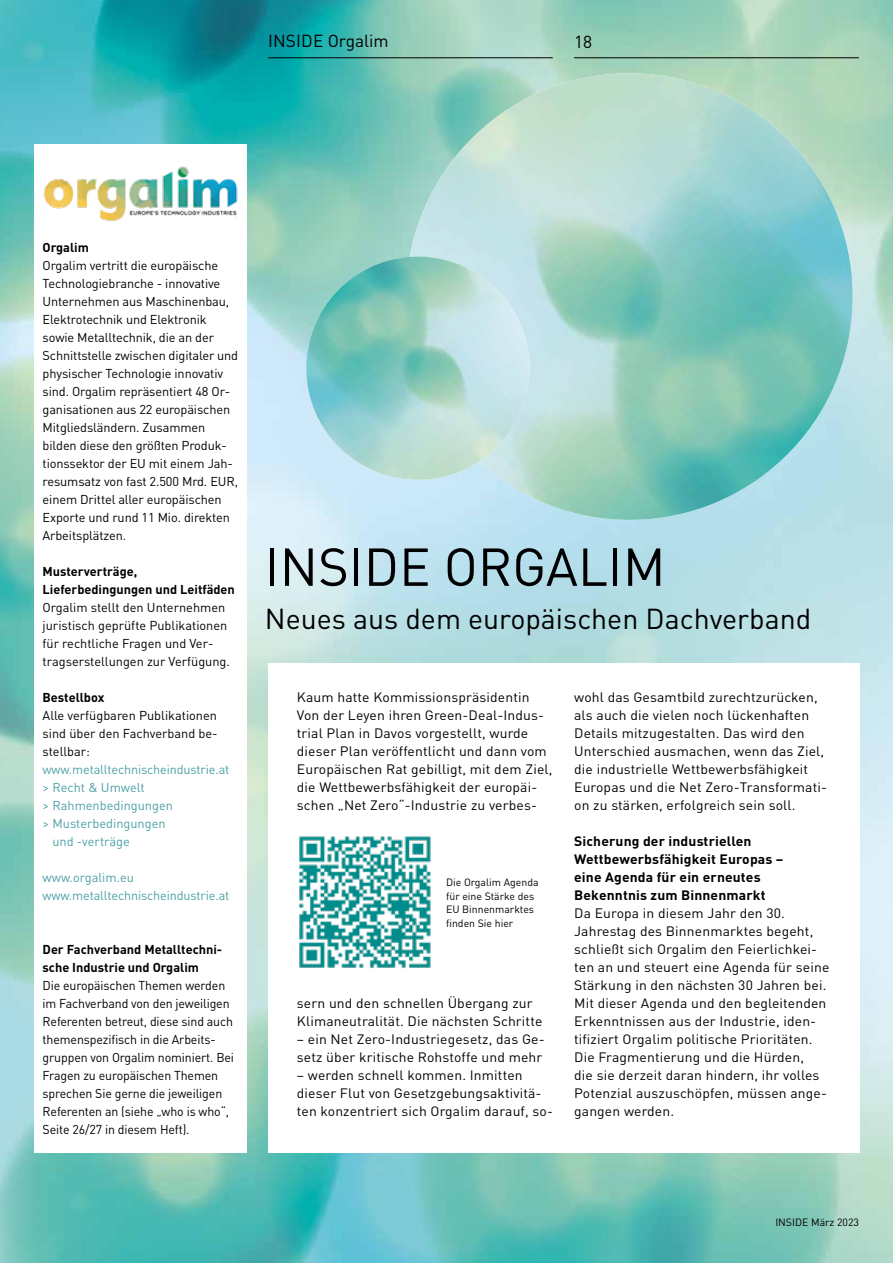
<style>
.page{position:relative;width:893px;height:1263px;background:#fff}
.page>*{position:absolute;margin:0;border:0;box-sizing:border-box;transform-origin:0 0}
.t1{font:52.5px "DIN Pro";color:#000}
.t2{font:28.5px "DIN Pro";color:#000}
.t3{font:17.25px "DIN Pro";color:#000}
.t4{font:13.5px/18px "DIN Pro";letter-spacing:.01em;color:#000}
.t5{font:700 13.5px/18px "DIN";letter-spacing:.01em;color:#000}
.t6{font:12.75px/18px "DIN Pro";letter-spacing:-.01em;color:#000}
.t7{font:12.75px/18px "DIN Pro";letter-spacing:-.01em;color:#4ca0a7}
.t8{font:700 12.75px/18px "DIN Pro";color:#000}
.t9{font:10.5px/13.5px "DIN Pro";color:#000}
</style>
<div class="page">
<img style="left:0;top:0;width:893px;height:1263px">
<svg style="left:376px;top:43px;width:507px;height:30px;background:#a4d2bb"></svg>
<img style="left:376px;top:73px;width:507px;height:477px">
<svg style="left:291px;top:241px;width:254px;height:16px;background:#b0dad5"></svg>
<img style="left:291px;top:257px;width:254px;height:238px">
<div style="left:34px;top:144px;width:213px;height:1008px;background:#fff"></div>
<img style="left:43px;top:166px;width:195px;height:55px">
<div style="left:268px;top:663px;width:591px;height:489px;background:#fff"></div>
<img style="left:299px;top:836px;width:133px;height:133px">
<hr style="left:574px;top:57px;width:285px;height:1px;background:#000">
<hr style="left:268px;top:57px;width:285px;height:1px;background:#000">
<p class="t3" style="left:268px;top:29px;width:122px">INSIDE Orgalim</p>
<p class="t3" style="left:574px;top:30px;width:20px">18</p>
<p class="t8" style="left:43px;top:238px;width:48px">Orgalim</p>
<p class="t6" style="left:43px;top:256px;width:197px">Orgalim vertritt die europäische<br>Technologiebranche - innovative<br>Unternehmen aus Maschinenbau,<br>Elektrotechnik und Elektronik sowie Metalltechnik, die an der<br>Schnittstelle zwischen digitaler und physischer Technologie innovativ sind. Orgalim repräsentiert 48 Or&shy;ganisationen aus 22 europäischen<br>Mitgliedsländern. Zusammen bilden diese den größten Produk&shy;tionssektor der EU mit einem Jah&shy;resumsatz von fast 2.500 Mrd. EUR, einem Drittel aller europäischen<br>Exporte und rund 11 Mio. direkten<br>Arbeitsplätzen.</p>
<p class="t8" style="left:43px;top:562px;width:194px">Musterverträge,<br>Lieferbedingungen und Leitfäden</p>
<p class="t6" style="left:43px;top:598px;width:189px">Orgalim stellt den Unternehmen juristisch geprüfte Publikationen für rechtliche Fragen und Ver&shy;tragserstellungen zur Verfügung.</p>
<p class="t8" style="left:43px;top:688px;width:63px">Bestellbox</p>
<p class="t6" style="left:43px;top:706px;width:177px;text-align:justify">Alle verfügbaren Publikationen sind über den Fachverband be&shy;stellbar:</p>
<p class="t7" style="left:43px;top:760px;width:188px">www.metalltechnischeindustrie.at</p>
<p class="t7" style="left:43px;top:778px;width:104px">&gt; Recht &amp; Umwelt</p>
<p class="t7" style="left:43px;top:796px;width:132px">&gt; Rahmenbedingungen</p>
<p class="t7" style="left:43px;top:814px;width:124px">&gt; Musterbedingungen</p>
<p class="t7" style="left:52px;top:832px;width:79px">und -verträge</p>
<p class="t7" style="left:43px;top:868px;width:188px">www.orgalim.eu www.metalltechnischeindustrie.at</p>
<p class="t8" style="left:43px;top:940px;width:181px">Der Fachverband Metalltechni&shy;sche Industrie und Orgalim</p>
<p class="t6" style="left:43px;top:976px;width:193px">Die europäischen Themen werden im Fachverband von den jeweiligen Referenten betreut, diese sind auch themenspezifisch in die Arbeits&shy;gruppen von Orgalim nominiert. Bei Fragen zu europäischen Themen sprechen Sie gerne die jeweiligen Referenten an (siehe „who is who“, Seite 26/27 in diesem Heft).</p>
<h1 class="t1" style="left:265px;top:531px;width:402px">INSIDE ORGALIM</h1>
<h2 class="t2" style="left:265px;top:600px;width:548px">Neues aus dem europäischen Dachverband</h2>
<p class="t4" style="left:297px;top:688px;width:257px">Kaum hatte Kommissionspräsidentin Von der Leyen ihren Green-Deal-Indus&shy;trial Plan in Davos vorgestellt, wurde dieser Plan veröffentlicht und dann vom Europäischen Rat gebilligt, mit dem Ziel, die Wettbewerbsfähigkeit der europäi&shy;schen „Net Zero“-Industrie zu verbes-</p>
<p class="t9" style="left:446px;top:875px;width:94px">Die Orgalim Agenda für eine Stärke des<br>EU Binnenmarktes finden Sie hier</p>
<p class="t4" style="left:297px;top:994px;width:247px">sern und den schnellen Übergang zur<br>Klimaneutralität. Die nächsten Schritte</p>
<p class="t4" style="left:297px;top:1030px;width:249px">– ein Net Zero-Industriegesetz, das Ge&shy;setz über kritische Rohstoffe und mehr</p>
<p class="t4" style="left:297px;top:1066px;width:258px">– werden schnell kommen. Inmitten dieser Flut von Gesetzgebungsaktivitä&shy;ten konzentriert sich Orgalim darauf, so-</p>
<p class="t4" style="left:574px;top:688px;width:254px">wohl das Gesamtbild zurechtzurücken, als auch die vielen noch lückenhaften Details mitzugestalten. Das wird den Unterschied ausmachen, wenn das Ziel, die industrielle Wettbewerbsfähigkeit Europas und die Net Zero-Transformati&shy;on zu stärken, erfolgreich sein soll.</p>
<p class="t5" style="left:574px;top:832px;width:211px">Sicherung der industriellen<br>Wettbewerbsfähigkeit Europas – eine Agenda für ein erneutes<br>Bekenntnis zum Binnenmarkt</p>
<p class="t4" style="left:574px;top:904px;width:257px">Da Europa in diesem Jahr den 30.<br>Jahrestag des Binnenmarktes begeht, schließt sich Orgalim den Feierlichkei&shy;ten an und steuert eine Agenda für seine Stärkung in den nächsten 30 Jahren bei.<br>Mit dieser Agenda und den begleitenden Erkenntnissen aus der Industrie, iden&shy;tifiziert Orgalim politische Prioritäten.<br>Die Fragmentierung und die Hürden,<br>die sie derzeit daran hindern, ihr volles Potenzial auszuschöpfen, müssen ange&shy;gangen werden.</p>
<p class="t9" style="left:775px;top:1214px;width:85px">INSIDE März 2023</p>
</div>
